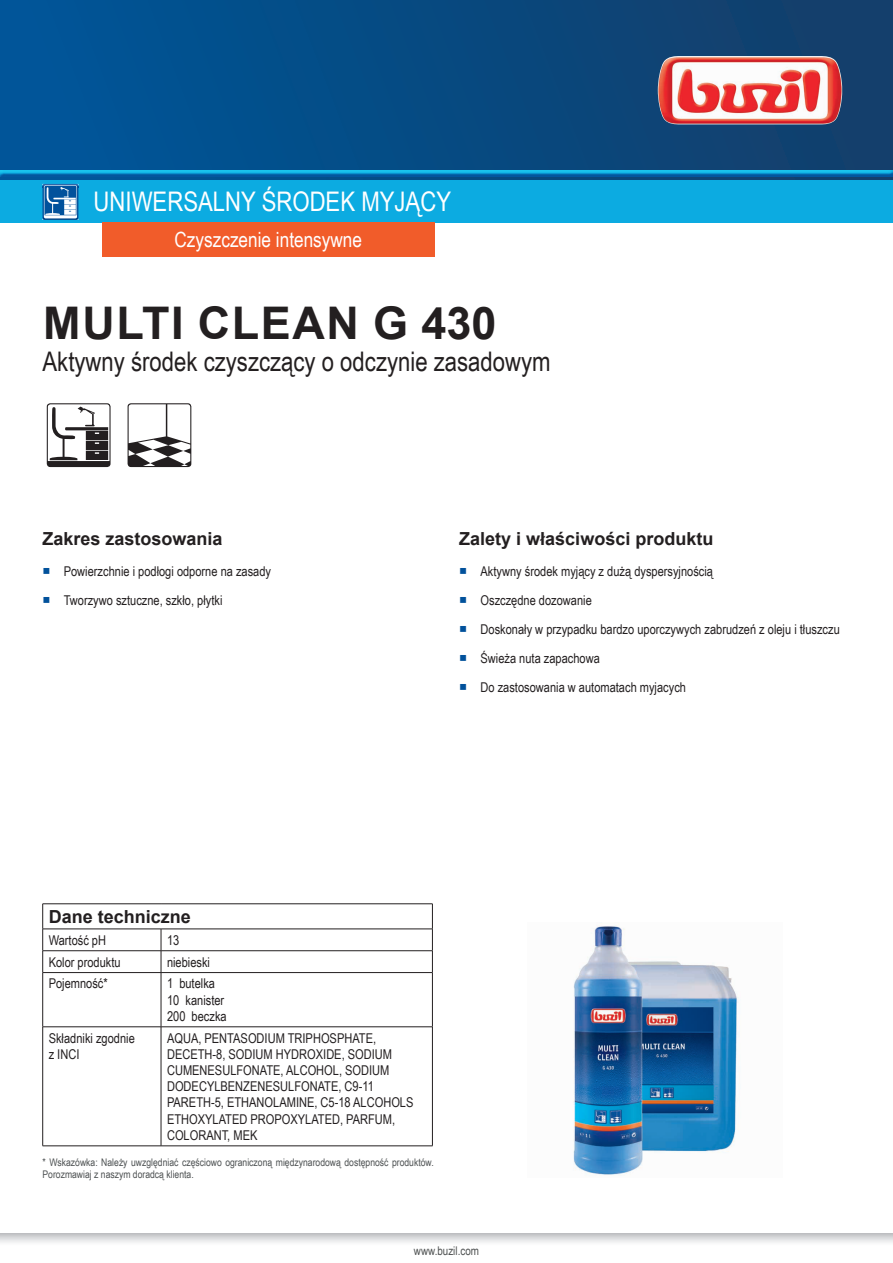
<style>
.page{position:relative;width:893px;height:1263px;background:#fff}
.page>*{position:absolute;margin:0;border:0;box-sizing:border-box;transform-origin:0 0}
.t1{font:700 45px "Arial";letter-spacing:.035em;color:#231f20}
.t2{font:27px "Arial Narrow";color:#231f20}
.t3{font:27px "Arial Narrow";color:#fff}
.t4{font:21px "Arial Narrow";color:#fff}
.t5{font:700 18px "Arial";color:#231f20}
.t6{font:13.5px/16.2px "Arial Narrow";color:#231f20}
.t7{font:12px "Arial Narrow";color:#4e5151}
.t8{font:10.5px/11.7px "Arial Narrow";color:#4d5152}
.s1{font-family:"Arial Unicode MS";color:#01519b}
</style>
<div class="page">
<svg style="left:0;top:1233px;width:893px;height:10px"></svg>
<hr style="left:43px;top:903px;width:118px;height:1px;background:#231f20">
<hr style="left:161px;top:903px;width:272px;height:1px;background:#231f20">
<hr style="left:43px;top:929px;width:118px;height:1px;background:#231f20">
<hr style="left:161px;top:929px;width:272px;height:1px;background:#231f20">
<hr style="left:43px;top:950px;width:118px;height:1px;background:#231f20">
<svg style="left:42px;top:904px;width:1px;height:68px"></svg>
<hr style="left:161px;top:950px;width:272px;height:1px;background:#231f20">
<svg style="left:161px;top:929px;width:1px;height:43px"></svg>
<svg style="left:432px;top:904px;width:1px;height:68px"></svg>
<hr style="left:43px;top:972px;width:118px;height:1px;background:#231f20">
<hr style="left:42px;top:973px;width:1px;height:53px;background:#231f20">
<hr style="left:161px;top:972px;width:272px;height:1px;background:#231f20">
<hr style="left:161px;top:973px;width:1px;height:53px;background:#231f20">
<hr style="left:432px;top:973px;width:1px;height:53px;background:#231f20">
<hr style="left:43px;top:1026px;width:118px;height:1px;background:#231f20">
<hr style="left:42px;top:1027px;width:1px;height:119px;background:#231f20">
<hr style="left:161px;top:1026px;width:272px;height:1px;background:#231f20">
<hr style="left:161px;top:1027px;width:1px;height:119px;background:#231f20">
<hr style="left:432px;top:1027px;width:1px;height:119px;background:#231f20">
<hr style="left:43px;top:1145px;width:118px;height:1px;background:#231f20">
<hr style="left:161px;top:1145px;width:272px;height:1px;background:#231f20">
<img style="left:573px;top:923px;width:165px;height:252px">
<svg style="left:47px;top:403px;width:64px;height:64px"></svg>
<svg style="left:128px;top:403px;width:63px;height:64px"></svg>
<div style="left:0;top:0;width:893px;height:180px;background:linear-gradient(to right,#00569a,#143e69)"></div>
<img style="left:658px;top:56px;width:184px;height:68px">
<div style="left:0;top:169px;width:893px;height:8px;background:#015599;opacity:.75"></div>
<div style="left:0;top:180px;width:893px;height:43px;background:#0cabe1"></div>
<img style="left:43px;top:184px;width:35px;height:36px">
<svg style="left:44px;top:185px;width:35px;height:33px"></svg>
<div style="left:102px;top:223px;width:333px;height:34px;background:#f15c2a"></div>
<h2 class="t3" style="left:94px;top:182px;width:359px">UNIWERSALNY ŚRODEK MYJĄCY</h2>
<h3 class="t4" style="left:174px;top:225px;width:189px">Czyszczenie intensywne</h3>
<h1 class="t1" style="left:43px;top:291px;width:455px">MULTI CLEAN G 430</h1>
<h2 class="t2" style="left:43px;top:342px;width:510px">Aktywny środek czyszczący o odczynie zasadowym</h2>
<h3 class="t5" style="left:43px;top:526px;width:182px">Zakres zastosowania</h3>
<p class="t6" style="left:43px;top:562px;width:230px"><span class="s1">■</span> Powierzchnie i podłogi odporne na zasady</p>
<p class="t6" style="left:43px;top:591px;width:181px"><span class="s1">■</span> Tworzywo sztuczne, szkło, płytki</p>
<h3 class="t5" style="left:459px;top:526px;width:256px">Zalety i właściwości produktu</h3>
<p class="t6" style="left:459px;top:562px;width:255px"><span class="s1">■</span> Aktywny środek myjący z dużą dyspersyjnością</p>
<p class="t6" style="left:459px;top:591px;width:134px"><span class="s1">■</span> Oszczędne dozowanie</p>
<p class="t6" style="left:459px;top:620px;width:382px"><span class="s1">■</span> Doskonały w przypadku bardzo uporczywych zabrudzeń z oleju i tłuszczu</p>
<p class="t6" style="left:459px;top:649px;width:142px"><span class="s1">■</span> Świeża nuta zapachowa</p>
<p class="t6" style="left:459px;top:678px;width:228px"><span class="s1">■</span> Do zastosowania w automatach myjacych</p>
<h3 class="t5" style="left:49px;top:904px;width:144px">Dane techniczne</h3>
<p class="t6" style="left:49px;top:931px;width:59px">Wartość pH</p>
<p class="t6" style="left:167px;top:931px;width:14px">13</p>
<p class="t6" style="left:49px;top:953px;width:73px">Kolor produktu</p>
<p class="t6" style="left:167px;top:953px;width:45px">niebieski</p>
<p class="t6" style="left:49px;top:975px;width:61px">Pojemność*</p>
<p class="t6" style="left:167px;top:975px;width:61px">1 butelka<br>10 kanister<br>200 beczka</p>
<p class="t6" style="left:49px;top:1029px;width:88px">Składniki zgodnie z INCI</p>
<p class="t6" style="left:167px;top:1029px;width:248px">AQUA, PENTASODIUM TRIPHOSPHATE, DECETH-8, SODIUM HYDROXIDE, SODIUM CUMENESULFONATE, ALCOHOL, SODIUM DODECYLBENZENESULFONATE, C9-11<br>PARETH-5, ETHANOLAMINE, C5-18 ALCOHOLS ETHOXYLATED PROPOXYLATED, PARFUM, COLORANT, MEK</p>
<p class="t8" style="left:43px;top:1156px;width:393px">* Wskazówka: Należy uwzględniać częściowo ograniczoną międzynarodową dostępność produktów.<br>Porozmawiaj z naszym doradcą klienta.</p>
<p class="t7" style="left:414px;top:1242px;width:67px">www.buzil.com</p>
</div>
